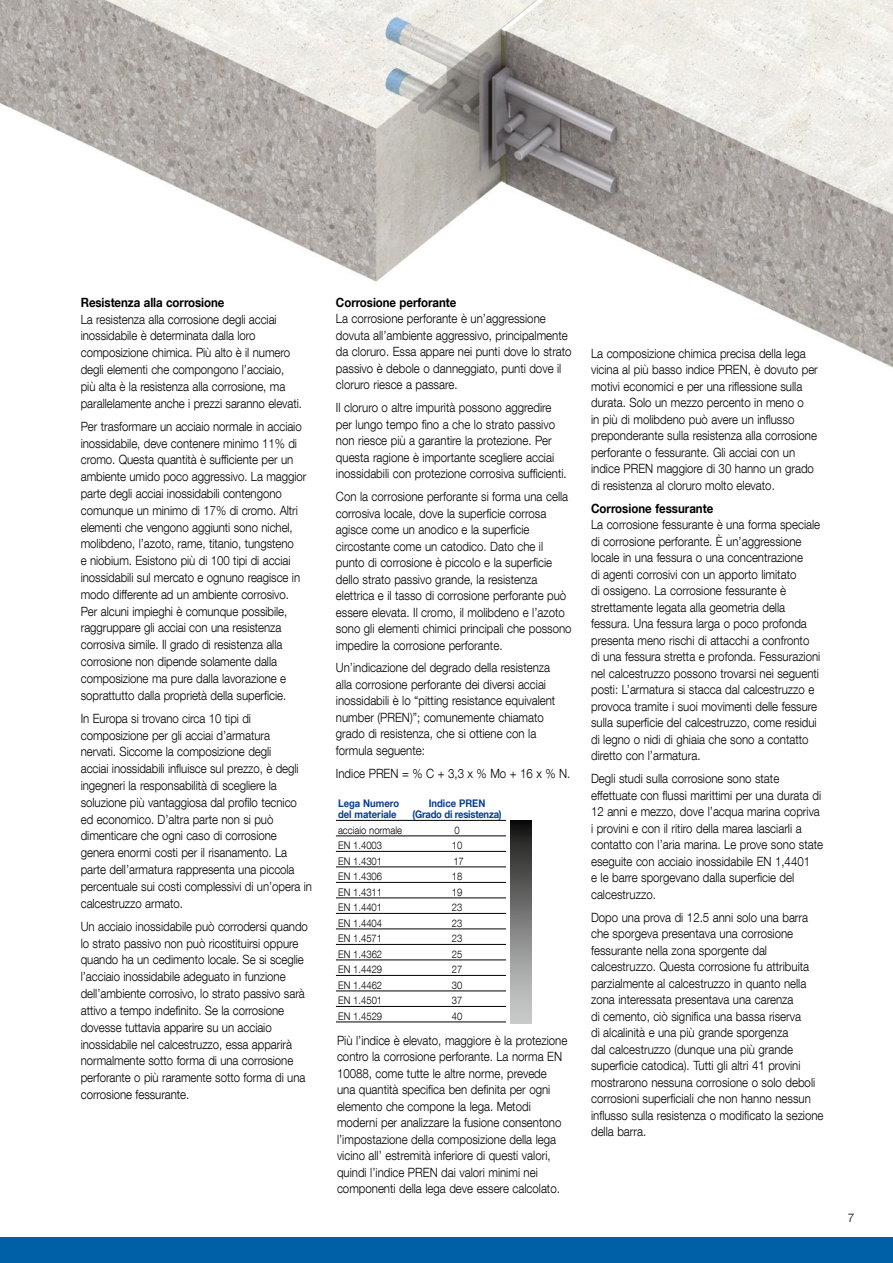
<style>
.page{position:relative;width:893px;height:1263px;background:#fff}
.page>*{position:absolute;margin:0;border:0;box-sizing:border-box;transform-origin:0 0}
.t1{font:300 12.75px/16.5px "Helvetica Neue LT Com";color:#000;scale:.9 1}
.t2{font:700 12.75px "Helvetica Neue LT Com";letter-spacing:-.005em;color:#000;scale:.9 1}
.t3{font:300 12px "Helvetica Neue LT Com";color:#000}
.t4{font:300 10.5px "Helvetica Neue LT Com";color:#000;scale:.9 1}
.t5{font:700 10.5px "Helvetica Neue LT Com";color:#073e8d;scale:.9 1}
.t6{font:700 10.5px "Helvetica Neue LT Com";letter-spacing:-.025em;color:#073e8d;scale:.9 1}
</style>
<div class="page">
<img style="left:0;top:0;width:893px;height:368px">
<hr style="left:336px;top:820px;width:170px;height:1px;background:#000">
<hr style="left:336px;top:836px;width:170px;height:1px;background:#000">
<hr style="left:336px;top:851px;width:170px;height:1px;background:#000">
<hr style="left:336px;top:867px;width:170px;height:1px;background:#000">
<hr style="left:336px;top:882px;width:170px;height:1px;background:#000">
<hr style="left:336px;top:898px;width:170px;height:1px;background:#000">
<hr style="left:336px;top:913px;width:170px;height:1px;background:#000">
<hr style="left:336px;top:929px;width:170px;height:1px;background:#000">
<hr style="left:336px;top:944px;width:170px;height:1px;background:#000">
<hr style="left:336px;top:960px;width:170px;height:1px;background:#000">
<hr style="left:336px;top:975px;width:170px;height:1px;background:#000">
<hr style="left:336px;top:991px;width:170px;height:1px;background:#000">
<hr style="left:336px;top:1006px;width:170px;height:1px;background:#000">
<hr style="left:336px;top:1022px;width:170px;height:1px;background:#000">
<img style="left:510px;top:820px;width:21px;height:203px">
<div style="left:0;top:1237px;width:893px;height:26px;background:#0060a7"></div>
<p class="t2" style="left:81px;top:294px;width:161px">Resistenza alla corrosione</p>
<p class="t1" style="left:81px;top:310px;width:247px">La resistenza alla corrosione degli acciai inossidabile è determinata dalla loro composizione chimica. Più alto è il numero degli elementi che compongono l’acciaio, più alta è la resistenza alla corrosione, ma parallelamente anche i prezzi saranno elevati.</p>
<p class="t1" style="left:81px;top:418px;width:252px">Per trasformare un acciaio normale in acciaio inossidabile, deve contenere minimo 11% di cromo. Questa quantità è sufficiente per un ambiente umido poco aggressivo. La maggior parte degli acciai inossidabili contengono comunque un minimo di 17% di cromo. Altri elementi che vengono aggiunti sono nichel, molibdeno, l’azoto, rame, titanio, tungsteno<br>e niobium. Esistono più di 100 tipi di acciai inossidabili sul mercato e ognuno reagisce in modo differente ad un ambiente corrosivo.<br>Per alcuni impieghi è comunque possibile, raggruppare gli acciai con una resistenza corrosiva simile. Il grado di resistenza alla corrosione non dipende solamente dalla composizione ma pure dalla lavorazione e soprattutto dalla proprietà della superficie.</p>
<p class="t1" style="left:81px;top:710px;width:259px">In Europa si trovano circa 10 tipi di composizione per gli acciai d’armatura<br>nervati. Siccome la composizione degli<br>acciai inossidabili influisce sul prezzo, è degli ingegneri la responsabilità di scegliere la soluzione più vantaggiosa dal profilo tecnico ed economico. D’altra parte non si può dimenticare che ogni caso di corrosione genera enormi costi per il risanamento. La parte dell’armatura rappresenta una piccola percentuale sui costi complessivi di un’opera in calcestruzzo armato.</p>
<p class="t1" style="left:81px;top:918px;width:254px">Un acciaio inossidabile può corrodersi quando lo strato passivo non può ricostituirsi oppure quando ha un cedimento locale. Se si sceglie l’acciaio inossidabile adeguato in funzione dell’ambiente corrosivo, lo strato passivo sarà attivo a tempo indefinito. Se la corrosione dovesse tuttavia apparire su un acciaio inossidabile nel calcestruzzo, essa apparirà normalmente sotto forma di una corrosione perforante o più raramente sotto forma di una corrosione fessurante.</p>
<p class="t2" style="left:336px;top:294px;width:135px">Corrosione perforante</p>
<p class="t1" style="left:336px;top:310px;width:263px">La corrosione perforante è un’aggressione dovuta all’ambiente aggressivo, principalmente da cloruro. Essa appare nei punti dove lo strato passivo è debole o danneggiato, punti dove il cloruro riesce a passare.</p>
<p class="t1" style="left:336px;top:399px;width:258px">Il cloruro o altre impurità possono aggredire per lungo tempo fino a che lo strato passivo non riesce più a garantire la protezione. Per questa ragione è importante scegliere acciai inossidabili con protezione corrosiva sufficienti.</p>
<p class="t1" style="left:336px;top:488px;width:263px">Con la corrosione perforante si forma una cella corrosiva locale, dove la superficie corrosa agisce come un anodico e la superficie circostante come un catodico. Dato che il punto di corrosione è piccolo e la superficie dello strato passivo grande, la resistenza elettrica e il tasso di corrosione perforante può essere elevata. Il cromo, il molibdeno e l’azoto sono gli elementi chimici principali che possono impedire la corrosione perforante.</p>
<p class="t1" style="left:336px;top:659px;width:245px">Un’indicazione del degrado della resistenza alla corrosione perforante dei diversi acciai inossidabili è lo “pitting resistance equivalent number (PREN)”; comunemente chiamato grado di resistenza, che si ottiene con la formula seguente:</p>
<p class="t1" style="left:336px;top:765px;width:262px">Indice PREN = % C + 3,3 x % Mo + 16 x % N.</p>
<p class="t5" style="left:338px;top:796px;width:69px">Lega Numero</p>
<p class="t5" style="left:429px;top:796px;width:64px">Indice PREN</p>
<p class="t5" style="left:338px;top:808px;width:67px">del materiale</p>
<p class="t6" style="left:413px;top:808px;width:100px">(Grado di resistenza)</p>
<p class="t4" style="left:338px;top:823px;width:73px">acciaio normale</p>
<p class="t4" style="left:454px;top:823px;width:7px">0</p>
<p class="t4" style="left:338px;top:839px;width:50px">EN 1.4003</p>
<p class="t4" style="left:452px;top:839px;width:13px">10</p>
<p class="t4" style="left:338px;top:854px;width:50px">EN 1.4301</p>
<p class="t4" style="left:453px;top:854px;width:13px">17</p>
<p class="t4" style="left:338px;top:870px;width:50px">EN 1.4306</p>
<p class="t4" style="left:452px;top:870px;width:13px">18</p>
<p class="t4" style="left:338px;top:885px;width:50px">EN 1.4311</p>
<p class="t4" style="left:452px;top:885px;width:13px">19</p>
<p class="t4" style="left:338px;top:901px;width:50px">EN 1.4401</p>
<p class="t4" style="left:452px;top:901px;width:13px">23</p>
<p class="t4" style="left:338px;top:916px;width:50px">EN 1.4404</p>
<p class="t4" style="left:452px;top:916px;width:13px">23</p>
<p class="t4" style="left:338px;top:932px;width:50px">EN 1.4571</p>
<p class="t4" style="left:452px;top:932px;width:13px">23</p>
<p class="t4" style="left:338px;top:947px;width:50px">EN 1.4362</p>
<p class="t4" style="left:452px;top:947px;width:13px">25</p>
<p class="t4" style="left:338px;top:963px;width:50px">EN 1.4429</p>
<p class="t4" style="left:452px;top:963px;width:13px">27</p>
<p class="t4" style="left:338px;top:978px;width:50px">EN 1.4462</p>
<p class="t4" style="left:452px;top:978px;width:13px">30</p>
<p class="t4" style="left:338px;top:994px;width:50px">EN 1.4501</p>
<p class="t4" style="left:452px;top:994px;width:13px">37</p>
<p class="t4" style="left:338px;top:1009px;width:50px">EN 1.4529</p>
<p class="t4" style="left:452px;top:1009px;width:13px">40</p>
<p class="t1" style="left:337px;top:1031px;width:257px">Più l’indice è elevato, maggiore è la protezione contro la corrosione perforante. La norma EN 10088, come tutte le altre norme, prevede una quantità specifica ben definita per ogni elemento che compone la lega. Metodi moderni per analizzare la fusione consentono l’impostazione della composizione della lega vicino all’ estremità inferiore di questi valori, quindi l’indice PREN dai valori minimi nei componenti della lega deve essere calcolato.</p>
<p class="t1" style="left:591px;top:345px;width:254px">La composizione chimica precisa della lega vicina al più basso indice PREN, è dovuto per motivi economici e per una riflessione sulla durata. Solo un mezzo percento in meno o<br>in più di molibdeno può avere un influsso preponderante sulla resistenza alla corrosione perforante o fessurante. Gli acciai con un indice PREN maggiore di 30 hanno un grado di resistenza al cloruro molto elevato.</p>
<p class="t2" style="left:591px;top:500px;width:137px">Corrosione fessurante</p>
<p class="t1" style="left:591px;top:516px;width:256px">La corrosione fessurante è una forma speciale di corrosione perforante. È un’aggressione locale in una fessura o una concentrazione<br>di agenti corrosivi con un apporto limitato<br>di ossigeno. La corrosione fessurante è strettamente legata alla geometria della fessura. Una fessura larga o poco profonda presenta meno rischi di attacchi a confronto di una fessura stretta e profonda. Fessurazioni nel calcestruzzo possono trovarsi nei seguenti posti: L’armatura si stacca dal calcestruzzo e provoca tramite i suoi movimenti delle fessure sulla superficie del calcestruzzo, come residui di legno o nidi di ghiaia che sono a contatto diretto con l’armatura.</p>
<p class="t1" style="left:591px;top:770px;width:259px">Degli studi sulla corrosione sono state effettuate con flussi marittimi per una durata di 12 anni e mezzo, dove l’acqua marina copriva i provini e con il ritiro della marea lasciarli a contatto con l’aria marina. Le prove sono state eseguite con acciaio inossidabile EN 1,4401<br>e le barre sporgevano dalla superficie del calcestruzzo.</p>
<p class="t1" style="left:591px;top:908px;width:260px">Dopo una prova di 12.5 anni solo una barra che sporgeva presentava una corrosione fessurante nella zona sporgente dal calcestruzzo. Questa corrosione fu attribuita parzialmente al calcestruzzo in quanto nella zona interessata presentava una carenza<br>di cemento, ciò significa una bassa riserva<br>di alcalinità e una più grande sporgenza<br>dal calcestruzzo (dunque una più grande superficie catodica). Tutti gli altri 41 provini mostrarono nessuna corrosione o solo deboli corrosioni superficiali che non hanno nessun influsso sulla resistenza o modificato la sezione della barra.</p>
<p class="t3" style="left:848px;top:1210px;width:8px">7</p>
</div>
